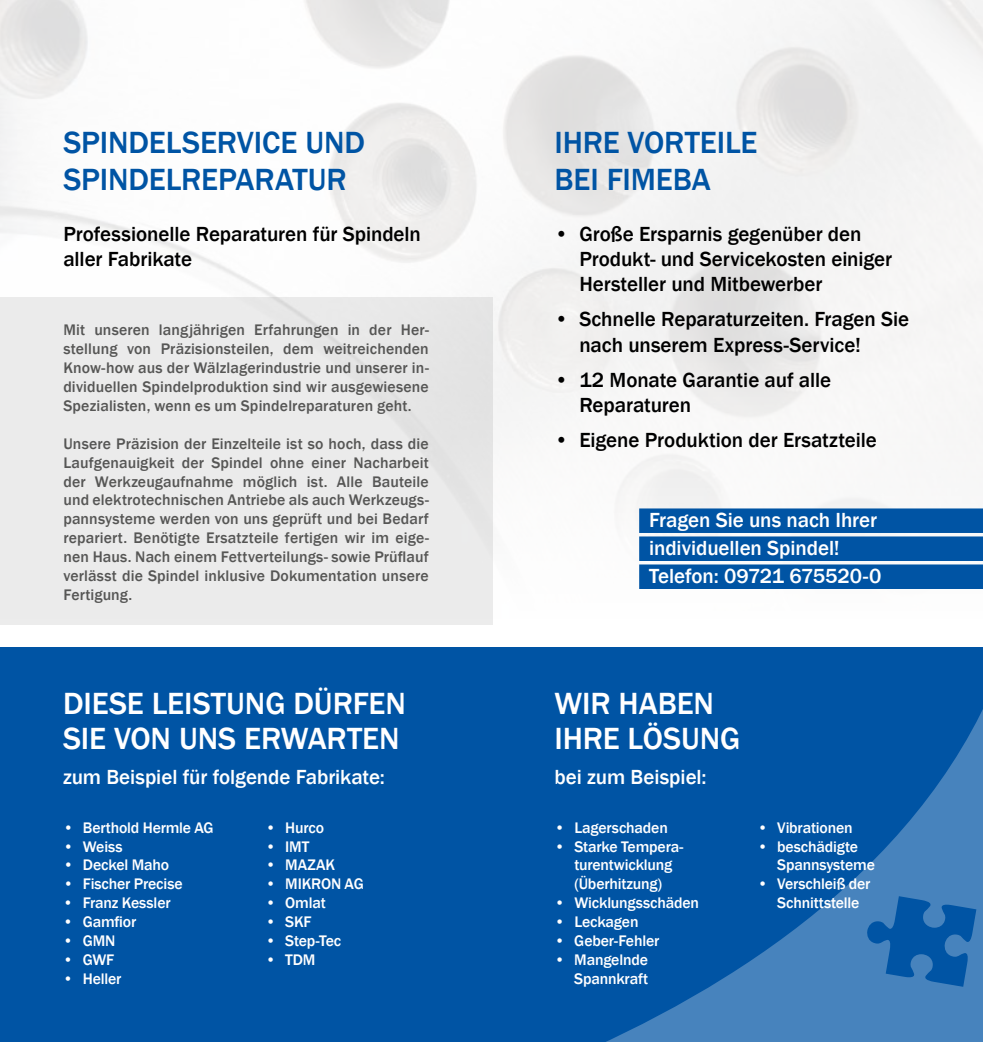
<style>
.page{position:relative;width:983px;height:1042px;background:#fff}
.page>*{position:absolute;margin:0;border:0;box-sizing:border-box;transform-origin:0 0}
.t1{font:500 31.5px/37.8px "Franklin Gothic";letter-spacing:-.005em;color:#0054a4}
.t2{font:500 31.5px/34.8px "Franklin Gothic";letter-spacing:-.005em;color:#fff}
.t3{font:500 21px/25.2px "Franklin Gothic";letter-spacing:-.005em;color:#000}
.t4{font:500 21px/28px "Franklin Gothic";letter-spacing:-.005em;color:#fff}
.t5{font:500 15.75px/18.9px "Franklin Gothic";letter-spacing:.01em;color:#565655;text-align:justify}
.t6{font:500 15.75px/18.9px "Franklin Gothic";letter-spacing:-.01em;color:#fff;text-align:center}
</style>
<div class="page">
<div style="left:0;top:647px;width:492px;height:395px;background:#0054a4"></div>
<div style="left:0;top:298px;width:492px;height:327px;background:#ececec"></div>
<svg style="left:492px;top:559px;width:490px;height:483px;background:#3376b6"></svg>
<div style="left:639px;top:508px;width:343px;height:25px;background:#0054a4"></div>
<div style="left:639px;top:536px;width:343px;height:25px;background:#0054a4"></div>
<div style="left:639px;top:564px;width:343px;height:25px;background:#0054a4"></div>
<h1 class="t1" style="left:63px;top:123px;width:303px">SPINDELSERVICE UND<br>SPINDELREPARATUR</h1>
<h2 class="t3" style="left:63px;top:221px;width:359px">Professionelle Reparaturen für Spindeln aller Fabrikate</h2>
<p class="t5" style="left:63px;top:321px;width:367px">Mit unseren langjährigen Erfahrungen in der Her&shy;stellung von Präzisionsteilen, dem weitreichenden Know-how aus der Wälzlagerindustrie und unserer in&shy;dividuellen Spindelproduktion sind wir ausgewiesene Spezialisten, wenn es um Spindelreparaturen geht.</p>
<p class="t5" style="left:63px;top:434px;width:367px">Unsere Präzision der Einzelteile ist so hoch, dass die Laufgenauigkeit der Spindel ohne einer Nacharbeit der Werkzeugaufnahme möglich ist. Alle Bauteile und elektrotechnischen Antriebe als auch Werkzeugs&shy;pannsysteme werden von uns geprüft und bei Bedarf repariert. Benötigte Ersatzteile fertigen wir im eige&shy;nen Haus. Nach einem Fettverteilungs- sowie Prüflauf verlässt die Spindel inklusive Dokumentation unsere Fertigung.</p>
<h1 class="t2" style="left:63px;top:686px;width:344px">DIESE LEISTUNG DÜRFEN<br>SIE VON UNS ERWARTEN</h1>
<h2 class="t4" style="left:63px;top:763px;width:323px">zum Beispiel für folgende Fabrikate:</h2>
<p class="t6" style="left:63px;top:818px;width:152px">• Berthold Hermle AG</p>
<p class="t6" style="left:63px;top:837px;width:61px">• Weiss</p>
<p class="t6" style="left:63px;top:856px;width:108px">• Deckel Maho</p>
<p class="t6" style="left:63px;top:875px;width:121px">• Fischer Precise</p>
<p class="t6" style="left:63px;top:894px;width:109px">• Franz Kessler</p>
<p class="t6" style="left:63px;top:912px;width:75px">• Gamfior</p>
<p class="t6" style="left:63px;top:931px;width:54px">• GMN</p>
<p class="t6" style="left:63px;top:950px;width:53px">• GWF</p>
<p class="t6" style="left:63px;top:969px;width:60px">• Heller</p>
<p class="t6" style="left:265px;top:818px;width:60px">• Hurco</p>
<p class="t6" style="left:265px;top:837px;width:45px">• IMT</p>
<p class="t6" style="left:265px;top:856px;width:71px">• MAZAK</p>
<p class="t6" style="left:265px;top:875px;width:100px">• MIKRON AG</p>
<p class="t6" style="left:265px;top:894px;width:62px">• Omlat</p>
<p class="t6" style="left:265px;top:912px;width:48px">• SKF</p>
<p class="t6" style="left:265px;top:931px;width:77px">• Step-Tec</p>
<p class="t6" style="left:265px;top:950px;width:52px">• TDM</p>
<h1 class="t1" style="left:554px;top:123px;width:204px">IHRE VORTEILE<br>BEI FIMEBA</h1>
<h2 class="t3" style="left:579px;top:221px;width:314px;text-indent:-25px">• Große Ersparnis gegenüber den<br>Produkt- und Servicekosten einiger<br>Hersteller und Mitbewerber</h2>
<h2 class="t3" style="left:579px;top:307px;width:331px;text-indent:-25px">• Schnelle Reparaturzeiten. Fragen Sie nach unserem Express-Service!</h2>
<h2 class="t3" style="left:579px;top:367px;width:253px;text-indent:-25px">• 12 Monate Garantie auf alle<br>Reparaturen</h2>
<h2 class="t3" style="left:554px;top:428px;width:324px">• Eigene Produktion der Ersatzteile</h2>
<h2 class="t4" style="left:649px;top:506px;width:234px">Fragen Sie uns nach Ihrer individuellen Spindel!<br>Telefon: 09721 675520-0</h2>
<h1 class="t2" style="left:554px;top:686px;width:187px">WIR HABEN<br>IHRE LÖSUNG</h1>
<h2 class="t4" style="left:554px;top:763px;width:154px">bei zum Beispiel:</h2>
<p class="t6" style="left:554px;top:818px;width:115px">• Lagerschaden</p>
<p class="t6" style="left:554px;top:837px;width:130px">• Starke Tempera&shy;turentwicklung (Überhitzung)</p>
<p class="t6" style="left:554px;top:894px;width:146px">• Wicklungsschäden</p>
<p class="t6" style="left:554px;top:912px;width:85px">• Leckagen</p>
<p class="t6" style="left:554px;top:931px;width:106px">• Geber-Fehler</p>
<p class="t6" style="left:554px;top:950px;width:95px;text-align:right">• Mangelnde<br>Spannkraft</p>
<p class="t6" style="left:757px;top:818px;width:97px">• Vibrationen</p>
<p class="t6" style="left:777px;top:837px;width:99px;text-align:left;text-indent:-20px">• beschädigte<br>Spannsysteme</p>
<p class="t6" style="left:757px;top:875px;width:115px">• Verschleiß der<br>Schnittstelle</p>
</div>
